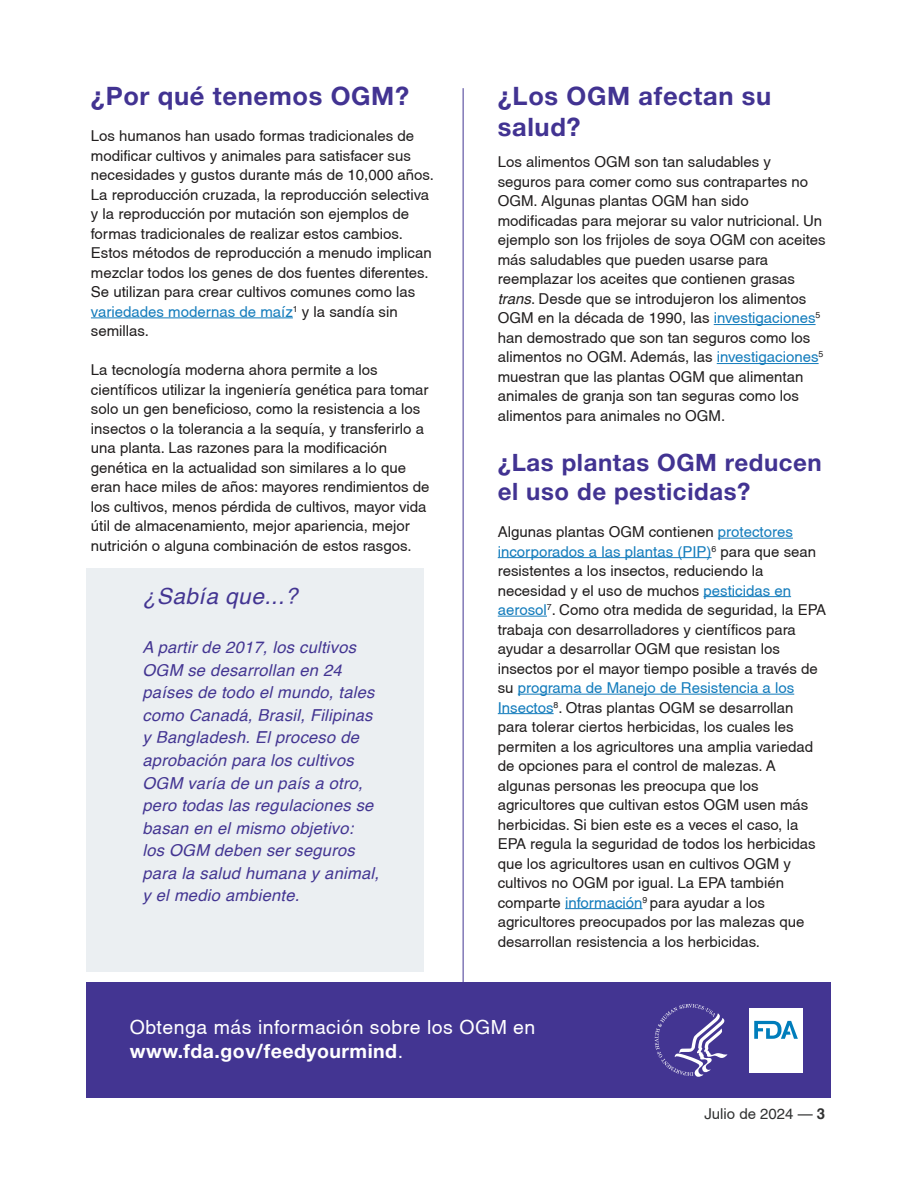
<style>
.page{position:relative;width:918px;height:1188px;background:#fff}
.page>*{position:absolute;margin:0;border:0;box-sizing:border-box;transform-origin:0 0}
.t1{font:700 25.5px/30.6px "Helvetica Neue";letter-spacing:.025em;color:#423392}
.t2{font:700 24px/28.8px "Helvetica Neue";letter-spacing:.025em;color:#423392}
.t3{font:italic 22.5px "Helvetica";letter-spacing:.025em;color:#433592}
.t4{font:19.5px/23.4px "Helvetica";letter-spacing:.025em;color:#fff}
.t5{font:italic 16.5px/22.5px "Helvetica";letter-spacing:.015em;color:#433592}
.t6{font:15px/19.5px "Helvetica";color:#211e1e}
.t7{font:15px "Helvetica";color:#313232}
.s1{color:#137cbc}
.s2{font-style:italic}
.s3{font-family:"Helvetica Neue";font-weight:700}
.s4{font-weight:700}
</style>
<div class="page">
<div style="left:87px;top:568px;width:337px;height:404px;background:#ebeff2"></div>
<hr style="left:463px;top:88px;width:1px;height:1007px;background:#433592">
<hr style="left:565px;top:908px;width:78px;height:1px;background:#137cbc">
<hr style="left:498px;top:713px;width:56px;height:1px;background:#137cbc">
<hr style="left:518px;top:694px;width:276px;height:1px;background:#137cbc">
<hr style="left:498px;top:616px;width:49px;height:1px;background:#137cbc">
<hr style="left:704px;top:596px;width:87px;height:1px;background:#137cbc">
<hr style="left:498px;top:557px;width:214px;height:1px;background:#137cbc">
<hr style="left:718px;top:538px;width:75px;height:1px;background:#137cbc">
<hr style="left:717px;top:363px;width:102px;height:1px;background:#137cbc">
<hr style="left:714px;top:324px;width:102px;height:1px;background:#137cbc">
<hr style="left:91px;top:318px;width:202px;height:1px;background:#137cbc">
<div style="left:86px;top:983px;width:745px;height:115px;background:#433592"></div>
<div style="left:749px;top:1008px;width:54px;height:65px;background:#fff"></div>
<svg style="left:754px;top:1021px;width:44px;height:18px"></svg>
<svg style="left:655px;top:1004px;width:72px;height:73px"></svg>
<h2 class="t1" style="left:91px;top:82px;width:320px">¿Por qué tenemos OGM?</h2>
<p class="t6" style="left:91px;top:126px;width:345px">Los humanos han usado formas tradicionales de modificar cultivos y animales para satisfacer sus necesidades y gustos durante más de 10,000 años.<br>La reproducción cruzada, la reproducción selectiva y la reproducción por mutación son ejemplos de formas tradicionales de realizar estos cambios.<br>Estos métodos de reproducción a menudo implican mezclar todos los genes de dos fuentes diferentes.<br>Se utilizan para crear cultivos comunes como las <span class="s1">variedades modernas de maíz</span><sup>1</sup> y la sandía sin semillas.</p>
<p class="t6" style="left:91px;top:360px;width:340px">La tecnología moderna ahora permite a los científicos utilizar la ingeniería genética para tomar solo un gen beneficioso, como la resistencia a los insectos o la tolerancia a la sequía, y transferirlo a una planta. Las razones para la modificación genética en la actualidad son similares a lo que eran hace miles de años: mayores rendimientos de los cultivos, menos pérdida de cultivos, mayor vida útil de almacenamiento, mejor apariencia, mejor nutrición o alguna combinación de estos rasgos.</p>
<h3 class="t3" style="left:143px;top:578px;width:156px">¿Sabía que...?</h3>
<p class="t5" style="left:143px;top:637px;width:238px">A partir de 2017, los cultivos<br>OGM se desarrollan en 24 países de todo el mundo, tales como Canadá, Brasil, Filipinas y Bangladesh. El proceso de aprobación para los cultivos<br>OGM varía de un país a otro, pero todas las regulaciones se basan en el mismo objetivo: los OGM deben ser seguros para la salud humana y animal, y el medio ambiente.</p>
<h2 class="t1" style="left:498px;top:82px;width:275px">¿Los OGM afectan su salud?</h2>
<p class="t6" style="left:498px;top:152px;width:329px">Los alimentos OGM son tan saludables y seguros para comer como sus contrapartes no OGM. Algunas plantas OGM han sido modificadas para mejorar su valor nutricional. Un ejemplo son los frijoles de soya OGM con aceites más saludables que pueden usarse para reemplazar los aceites que contienen grasas <span class="s2">trans</span>. Desde que se introdujeron los alimentos OGM en la década de 1990, las <span class="s1">investigaciones</span><sup>5 </sup>han demostrado que son tan seguros como los alimentos no OGM. Además, las <span class="s1">investigaciones</span><sup>5 </sup>muestran que las plantas OGM que alimentan animales de granja son tan seguras como los alimentos para animales no OGM.</p>
<h2 class="t2" style="left:498px;top:448px;width:326px">¿Las plantas OGM reducen el uso de pesticidas?</h2>
<p class="t6" style="left:498px;top:522px;width:330px">Algunas plantas OGM contienen <span class="s1">protectores incorporados a las plantas (PIP)</span><sup>6</sup> para que sean resistentes a los insectos, reduciendo la necesidad y el uso de muchos <span class="s1">pesticidas en aerosol</span><sup>7</sup>. Como otra medida de seguridad, la EPA trabaja con desarrolladores y científicos para ayudar a desarrollar OGM que resistan los insectos por el mayor tiempo posible a través de su <span class="s1">programa de Manejo de Resistencia a los Insectos</span><sup>8</sup>. Otras plantas OGM se desarrollan para tolerar ciertos herbicidas, los cuales les permiten a los agricultores una amplia variedad de opciones para el control de malezas. A algunas personas les preocupa que los agricultores que cultivan estos OGM usen más herbicidas. Si bien este es a veces el caso, la EPA regula la seguridad de todos los herbicidas que los agricultores usan en cultivos OGM y cultivos no OGM por igual. La EPA también comparte <span class="s1">información</span><sup>9</sup> para ayudar a los agricultores preocupados por las malezas que desarrollan resistencia a los herbicidas.</p>
<p class="t4" style="left:130px;top:1016px;width:407px">Obtenga más información sobre los OGM en <span class="s3">www.fda.gov/feedyourmind</span>.</p>
<p class="t7" style="left:705px;top:1105px;width:122px">Julio de 2024 — <span class="s4">3</span></p>
</div>
